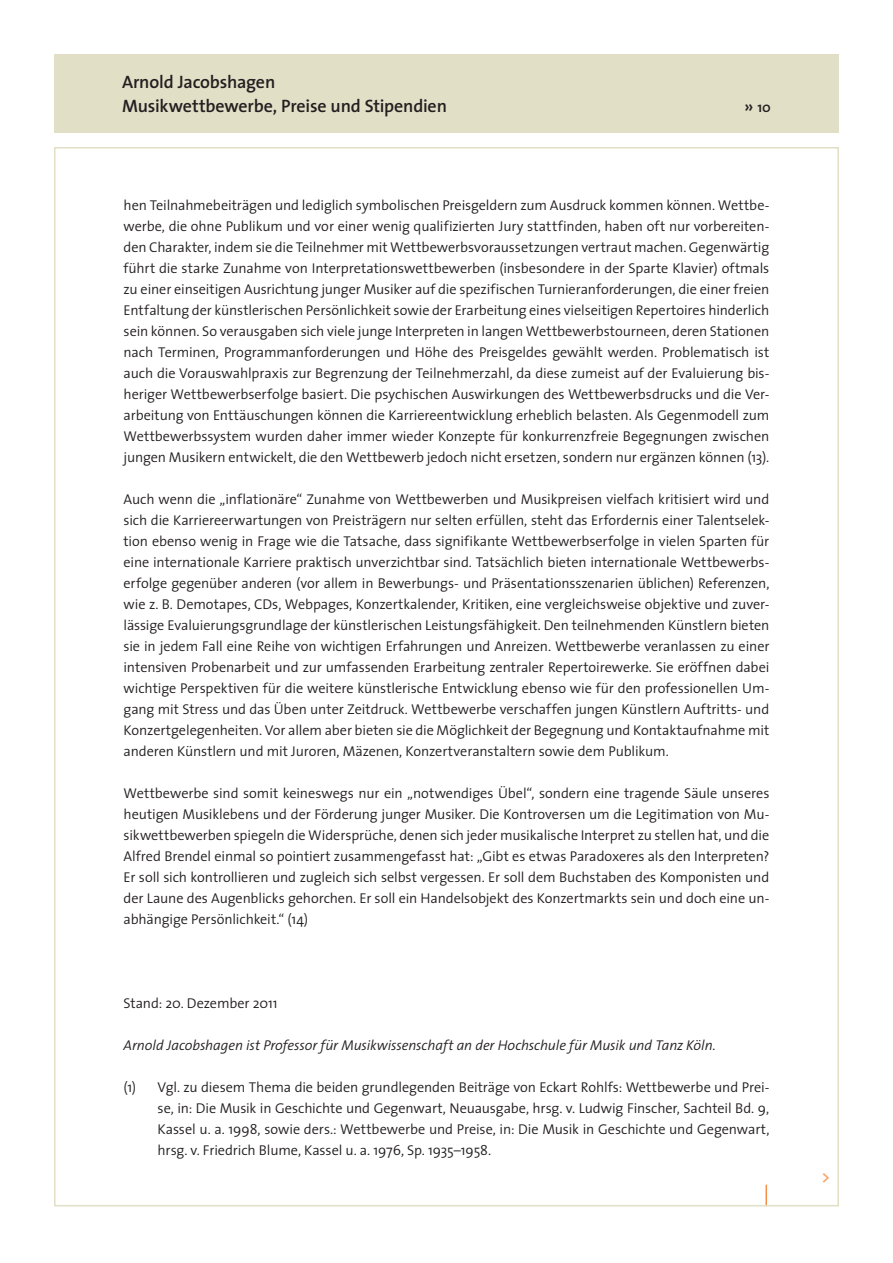
<style>
.page{position:relative;width:893px;height:1263px;background:#fff}
.page>*{position:absolute;margin:0;border:0;box-sizing:border-box;transform-origin:0 0}
.Titel_Folgeseite{font:600 18px "The Sans";letter-spacing:-.01em;color:#231f20}
.t1{font:600 16.5px "The Sans";color:#f9a367}
.Fließtext{font:300 14.25px/21px "The Sans";letter-spacing:-.01em;color:#231f20;text-align:justify}
.Fußnoten{font:300 14.25px/21px "The Sans";letter-spacing:-.01em;color:#231f20;text-align:justify}
.Fließtext_kursiv{font:italic 300 14.25px "The Sans";letter-spacing:-.005em;color:#231f20}
.Titel_Folgeseite-2{font:600 14.25px "The Sans";color:#231f20}
.s1{font-size:18px}
</style>
<div class="page">
<hr style="left:765px;top:1184px;width:2px;height:22px;background:#f68f46">
<div style="left:54px;top:54px;width:785px;height:79px;background:#e1dfc6"></div>
<p class="Titel_Folgeseite" style="left:122px;top:70px;width:155px">Arnold Jacobshagen</p>
<p class="Titel_Folgeseite" style="left:122px;top:94px;width:326px">Musikwettbewerbe, Preise und Stipendien</p>
<p class="Titel_Folgeseite-2" style="left:744px;top:98px;width:28px"><span class="s1">»</span> 10</p>
<p class="Fließtext" style="left:124px;top:195px;width:647px">hen Teilnahmebeiträgen und lediglich symbolischen Preisgeldern zum Ausdruck kommen können. Wettbe&shy;werbe, die ohne Publikum und vor einer wenig qualifizierten Jury stattfinden, haben oft nur vorbereiten&shy;den Charakter, indem sie die Teilnehmer mit Wettbewerbsvoraussetzungen vertraut machen. Gegenwärtig führt die starke Zunahme von Interpretationswettbewerben (insbesondere in der Sparte Klavier) oftmals zu einer einseitigen Ausrichtung junger Musiker auf die spezifischen Turnieranforderungen, die einer freien Entfaltung der künstlerischen Persönlichkeit sowie der Erarbeitung eines vielseitigen Repertoires hinderlich sein können. So verausgaben sich viele junge Interpreten in langen Wettbewerbstourneen, deren Stationen nach Terminen, Programmanforderungen und Höhe des Preisgeldes gewählt werden. Problematisch ist auch die Vorauswahlpraxis zur Begrenzung der Teilnehmerzahl, da diese zumeist auf der Evaluierung bis&shy;heriger Wettbewerbserfolge basiert. Die psychischen Auswirkungen des Wettbewerbsdrucks und die Ver&shy;arbeitung von Enttäuschungen können die Karriereentwicklung erheblich belasten. Als Gegenmodell zum Wettbewerbssystem wurden daher immer wieder Konzepte für konkurrenzfreie Begegnungen zwischen jungen Musikern entwickelt, die den Wettbewerb jedoch nicht ersetzen, sondern nur ergänzen können (13).</p>
<p class="Fließtext" style="left:124px;top:489px;width:647px">Auch wenn die „inflationäre“ Zunahme von Wettbewerben und Musikpreisen vielfach kritisiert wird und sich die Karriereerwartungen von Preisträgern nur selten erfüllen, steht das Erfordernis einer Talentselek&shy;tion ebenso wenig in Frage wie die Tatsache, dass signifikante Wettbewerbserfolge in vielen Sparten für eine internationale Karriere praktisch unverzichtbar sind. Tatsächlich bieten internationale Wettbewerbs&shy;erfolge gegenüber anderen (vor allem in Bewerbungs- und Präsentationsszenarien üblichen) Referenzen, wie z. B. Demotapes, CDs, Webpages, Konzertkalender, Kritiken, eine vergleichsweise objektive und zuver&shy;lässige Evaluierungsgrundlage der künstlerischen Leistungsfähigkeit. Den teilnehmenden Künstlern bieten sie in jedem Fall eine Reihe von wichtigen Erfahrungen und Anreizen. Wettbewerbe veranlassen zu einer intensiven Probenarbeit und zur umfassenden Erarbeitung zentraler Repertoirewerke. Sie eröffnen dabei wichtige Perspektiven für die weitere künstlerische Entwicklung ebenso wie für den professionellen Um&shy;gang mit Stress und das Üben unter Zeitdruck. Wettbewerbe verschaffen jungen Künstlern Auftritts- und Konzertgelegenheiten. Vor allem aber bieten sie die Möglichkeit der Begegnung und Kontaktaufnahme mit anderen Künstlern und mit Juroren, Mäzenen, Konzertveranstaltern sowie dem Publikum.</p>
<p class="Fließtext" style="left:124px;top:783px;width:647px">Wettbewerbe sind somit keineswegs nur ein „notwendiges Übel“, sondern eine tragende Säule unseres heutigen Musiklebens und der Förderung junger Musiker. Die Kontroversen um die Legitimation von Mu&shy;sikwettbewerben spiegeln die Widersprüche, denen sich jeder musikalische Interpret zu stellen hat, und die Alfred Brendel einmal so pointiert zusammengefasst hat: „Gibt es etwas Paradoxeres als den Interpreten?<br>Er soll sich kontrollieren und zugleich sich selbst vergessen. Er soll dem Buchstaben des Komponisten und der Laune des Augenblicks gehorchen. Er soll ein Handelsobjekt des Konzertmarkts sein und doch eine un&shy;abhängige Persönlichkeit.“ (14)</p>
<p class="Fließtext" style="left:124px;top:993px;width:156px">Stand: 20. Dezember 2011</p>
<p class="Fließtext_kursiv" style="left:124px;top:1036px;width:594px">Arnold Jacobshagen ist Professor für Musikwissenschaft an der Hochschule für Musik und Tanz Köln.</p>
<p class="Fußnoten" style="left:158px;top:1077px;width:613px;text-indent:-34px">(1) Vgl. zu diesem Thema die beiden grundlegenden Beiträge von Eckart Rohlfs: Wettbewerbe und Prei&shy;se, in: Die Musik in Geschichte und Gegenwart, Neuausgabe, hrsg. v. Ludwig Finscher, Sachteil Bd. 9, Kassel u. a. 1998, sowie ders.: Wettbewerbe und Preise, in: Die Musik in Geschichte und Gegenwart, hrsg. v. Friedrich Blume, Kassel u. a. 1976, Sp. 1935–1958.</p>
<p class="t1" style="left:822px;top:1166px;width:10px">&gt;</p>
</div>
